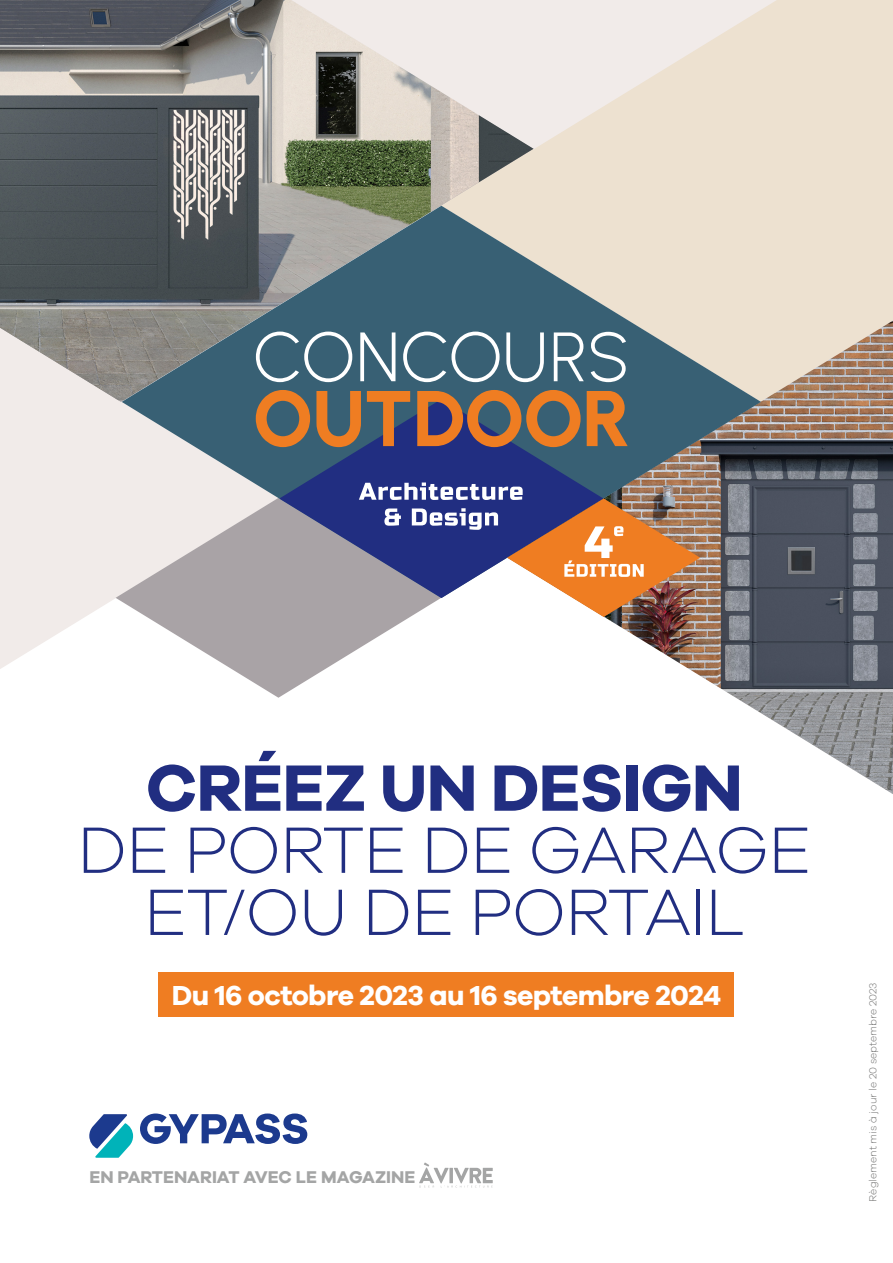
<style>
.page{position:relative;width:893px;height:1263px;background:#fff}
.page>*{position:absolute;margin:0;border:0;box-sizing:border-box;transform-origin:0 0}
._03_TEXTE{font:300 67.5px/62.1px "Galano Grotesque";letter-spacing:-.015em;color:#212e81;text-align:center}
._03_TEXTE-2{font:700 67.5px "Galano Grotesque";letter-spacing:-.015em;color:#212e81}
.t1{font:700 28.35px "Galano Grotesque";letter-spacing:-.02em;color:#fff}
.t2{font:700 17.55px "Galano Grotesque";color:#a4a5a5}
.TITRE_2{font:300 10.5px "Galano Grotesque";color:#70706f}
</style>
<div class="page">
<div style="left:159px;top:972px;width:575px;height:45px;background:#ef7d22"></div>
<div style="left:534px;top:0;width:359px;height:321px;background:#ede1d0"></div>
<svg style="left:0;top:402px;width:122px;height:267px;fill:#f1ebe9"></svg>
<img style="left:0;top:0;width:534px;height:400px">
<svg style="left:291px;top:0;width:486px;height:149px"></svg>
<img style="left:604px;top:321px;width:289px;height:473px">
<svg style="left:116px;top:498px;width:294px;height:200px;fill:#a9a3a6"></svg>
<svg style="left:122px;top:206px;width:639px;height:392px"></svg>
<svg style="left:279px;top:399px;width:324px;height:199px"></svg>
<svg style="left:256px;top:332px;width:96px;height:50px"></svg>
<svg style="left:360px;top:332px;width:35px;height:49px"></svg>
<svg style="left:403px;top:332px;width:97px;height:50px"></svg>
<svg style="left:506px;top:332px;width:38px;height:50px"></svg>
<svg style="left:554px;top:332px;width:30px;height:49px"></svg>
<svg style="left:591px;top:332px;width:35px;height:50px"></svg>
<svg style="left:256px;top:390px;width:54px;height:57px"></svg>
<svg style="left:316px;top:391px;width:45px;height:56px"></svg>
<svg style="left:367px;top:391px;width:43px;height:55px"></svg>
<svg style="left:417px;top:390px;width:164px;height:57px"></svg>
<svg style="left:587px;top:391px;width:41px;height:55px"></svg>
<svg style="left:359px;top:482px;width:341px;height:135px"></svg>
<svg style="left:140px;top:1113px;width:167px;height:31px"></svg>
<svg style="left:89px;top:1114px;width:44px;height:44px"></svg>
<svg style="left:419px;top:1162px;width:74px;height:25px"></svg>
<p class="_03_TEXTE-2" style="left:146px;top:746px;width:598px">CRÉEZ UN DESIGN</p>
<p class="_03_TEXTE" style="left:77px;top:817px;width:736px">DE PORTE DE GARAGE<br>ET/OU DE PORTAIL</p>
<p class="t1" style="left:172px;top:978px;width:551px">Du 16 octobre 2023 au 16 septembre 2024</p>
<p class="t2" style="left:89px;top:1166px;width:327px">EN PARTENARIAT AVEC LE MAGAZINE</p>
<p class="TITRE_2" style="left:867px;top:1201px;width:221px;rotate:-90deg">Règlement mis à jour le 20 septembre 2023</p>
</div>
